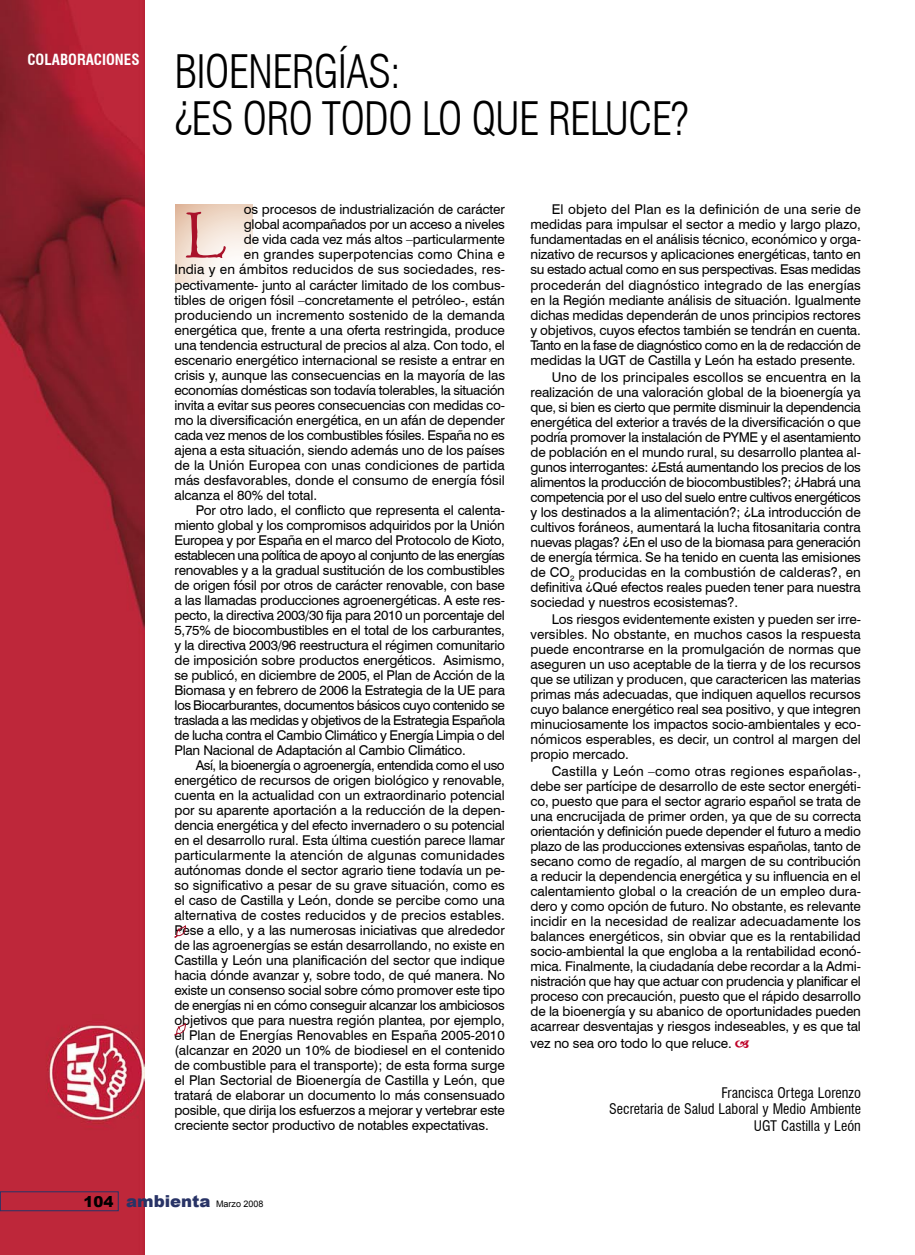
<style>
.page{position:relative;width:915px;height:1255px;background:#fff}
.page>*{position:absolute;margin:0;border:0;box-sizing:border-box;transform-origin:0 0}
.t1{font:63px "St Nicholas";color:#a9122a}
.titular_reportaje{font:300 condensed 45px "Swiss 721 BT";letter-spacing:-.02em;color:#000}
.t2{font:700 condensed 15px "Swiss 721 BT";color:#fff}
.Firma{font:condensed 14.25px "Swiss 721 BT";color:#000}
.Texto_general{font:13.5px/15px "Swiss 721 BT";letter-spacing:-.01em;color:#000;text-align:justify}
.Texto_general-2{font:13.5px "Swiss 721 BT";letter-spacing:.01em;color:#000}
.Texto_general-3{font:13.5px "Swiss 721 BT";letter-spacing:-.03em;color:#000}
.t3{font:9px "Arial";color:#000}
.s1{font-weight:900;font-size:15px}
.s2{font-weight:900;font-size:16.5px;color:#283366}
</style>
<div class="page">
<svg style="left:175px;top:204px;width:77px;height:78px"></svg>
<img style="left:0;top:0;width:144px;height:1254px">
<div style="left:0;top:1191px;width:119px;height:19px;border:1px solid #283366"></div>
<svg style="left:174px;top:925px;width:12px;height:12px"></svg>
<svg style="left:174px;top:1022px;width:12px;height:13px"></svg>
<p class="t2" style="left:27px;top:51px;width:114px">COLABORACIONES</p>
<p class="titular_reportaje" style="left:174px;top:45px;width:227px">BIOENERGÍAS:</p>
<p class="titular_reportaje" style="left:174px;top:91px;width:516px">¿ES ORO TODO LO QUE RELUCE?</p>
<p class="Texto_general" style="left:244px;top:202px;width:262px">os procesos de industrialización de carácter</p>
<p class="Texto_general" style="left:244px;top:217px;width:262px">global acompañados por un acceso a niveles</p>
<p class="Texto_general" style="left:244px;top:232px;width:262px">de vida cada vez más altos –particularmente</p>
<p class="Texto_general-2" style="left:244px;top:246px;width:262px">en grandes superpotencias como China e</p>
<p class="Texto_general-2" style="left:174px;top:261px;width:332px">India y en ámbitos reducidos de sus sociedades, res-</p>
<p class="Texto_general" style="left:174px;top:277px;width:332px">pectivamente- junto al carácter limitado de los combus-</p>
<p class="Texto_general" style="left:174px;top:292px;width:332px">tibles de origen fósil –concretamente el petróleo-, están</p>
<p class="Texto_general" style="left:174px;top:307px;width:332px">produciendo un incremento sostenido de la demanda</p>
<p class="Texto_general" style="left:174px;top:322px;width:332px">energética que, frente a una oferta restringida, produce</p>
<p class="Texto_general" style="left:174px;top:337px;width:332px">una tendencia estructural de precios al alza. Con todo, el</p>
<p class="Texto_general" style="left:174px;top:352px;width:332px">escenario energético internacional se resiste a entrar en</p>
<p class="Texto_general" style="left:174px;top:367px;width:332px">crisis y, aunque las consecuencias en la mayoría de las</p>
<p class="Texto_general" style="left:174px;top:382px;width:332px">economías domésticas son todavía tolerables, la situación</p>
<p class="Texto_general" style="left:174px;top:397px;width:332px">invita a evitar sus peores consecuencias con medidas co-</p>
<p class="Texto_general" style="left:174px;top:412px;width:332px">mo la diversificación energética, en un afán de depender</p>
<p class="Texto_general-3" style="left:174px;top:426px;width:332px">cada vez menos de los combustibles fósiles. España no es</p>
<p class="Texto_general" style="left:174px;top:442px;width:332px">ajena a esta situación, siendo además uno de los países</p>
<p class="Texto_general" style="left:174px;top:457px;width:332px">de la Unión Europea con unas condiciones de partida</p>
<p class="Texto_general" style="left:174px;top:472px;width:332px">más desfavorables, donde el consumo de energía fósil</p>
<p class="Texto_general" style="left:174px;top:487px;width:144px">alcanza el 80% del total.</p>
<p class="Texto_general" style="left:174px;top:502px;width:332px;text-indent:21px">Por otro lado, el conflicto que representa el calenta&shy;miento global y los compromisos adquiridos por la Unión Europea y por España en el marco del Protocolo de Kioto, establecen una política de apoyo al conjunto de las energías renovables y a la gradual sustitución de los combustibles de origen fósil por otros de carácter renovable, con base a las llamadas producciones agroenergéticas. A este res&shy;pecto, la directiva 2003/30 fija para 2010 un porcentaje del 5,75% de biocombustibles en el total de los carburantes, y la directiva 2003/96 reestructura el régimen comunitario de imposición sobre productos energéticos. Asimismo, se publicó, en diciembre de 2005, el Plan de Acción de la Biomasa y en febrero de 2006 la Estrategia de la UE para los Biocarburantes, documentos básicos cuyo contenido se traslada a las medidas y objetivos de la Estrategia Española de lucha contra el Cambio Climático y Energía Limpia o del Plan Nacional de Adaptación al Cambio Climático.</p>
<p class="Texto_general" style="left:174px;top:757px;width:332px;text-indent:21px">Así, la bioenergía o agroenergía, entendida como el uso energético de recursos de origen biológico y renovable, cuenta en la actualidad con un extraordinario potencial por su aparente aportación a la reducción de la depen&shy;dencia energética y del efecto invernadero o su potencial en el desarrollo rural. Esta última cuestión parece llamar particularmente la atención de algunas comunidades autónomas donde el sector agrario tiene todavía un pe&shy;so significativo a pesar de su grave situación, como es el caso de Castilla y León, donde se percibe como una alternativa de costes reducidos y de precios estables.<br>Pese a ello, y a las numerosas iniciativas que alrededor de las agroenergías se están desarrollando, no existe en Castilla y León una planificación del sector que indique hacia dónde avanzar y, sobre todo, de qué manera. No existe un consenso social sobre cómo promover este tipo de energías ni en cómo conseguir alcanzar los ambiciosos objetivos que para nuestra región plantea, por ejemplo, el Plan de Energías Renovables en España 2005-2010 (alcanzar en 2020 un 10% de biodiesel en el contenido de combustible para el transporte); de esta forma surge el Plan Sectorial de Bioenergía de Castilla y León, que tratará de elaborar un documento lo más consensuado posible, que dirija los esfuerzos a mejorar y vertebrar este creciente sector productivo de notables expectativas.</p>
<p class="t1" style="left:184px;top:207px;width:44px">L</p>
<p class="Texto_general" style="left:530px;top:202px;width:332px;text-indent:21px">El objeto del Plan es la definición de una serie de medidas para impulsar el sector a medio y largo plazo, fundamentadas en el análisis técnico, económico y orga&shy;nizativo de recursos y aplicaciones energéticas, tanto en su estado actual como en sus perspectivas. Esas medidas procederán del diagnóstico integrado de las energías en la Región mediante análisis de situación. Igualmente dichas medidas dependerán de unos principios rectores y objetivos, cuyos efectos también se tendrán en cuenta.<br>Tanto en la fase de diagnóstico como en la de redacción de medidas la UGT de Castilla y León ha estado presente.</p>
<p class="Texto_general" style="left:530px;top:369px;width:332px;text-indent:21px">Uno de los principales escollos se encuentra en la realización de una valoración global de la bioenergía ya que, si bien es cierto que permite disminuir la dependencia energética del exterior a través de la diversificación o que podría promover la instalación de PYME y el asentamiento de población en el mundo rural, su desarrollo plantea al&shy;gunos interrogantes: ¿Está aumentando los precios de los alimentos la producción de biocombustibles?; ¿Habrá una competencia por el uso del suelo entre cultivos energéticos y los destinados a la alimentación?; ¿La introducción de cultivos foráneos, aumentará la lucha fitosanitaria contra nuevas plagas? ¿En el uso de la biomasa para generación de energía térmica. Se ha tenido en cuenta las emisiones de CO<sub>2</sub> producidas en la combustión de calderas?, en definitiva ¿Qué efectos reales pueden tener para nuestra sociedad y nuestros ecosistemas?.</p>
<p class="Texto_general" style="left:530px;top:611px;width:332px;text-indent:21px">Los riesgos evidentemente existen y pueden ser irre&shy;versibles. No obstante, en muchos casos la respuesta puede encontrarse en la promulgación de normas que aseguren un uso aceptable de la tierra y de los recursos que se utilizan y producen, que caractericen las materias primas más adecuadas, que indiquen aquellos recursos cuyo balance energético real sea positivo, y que integren minuciosamente los impactos socio-ambientales y eco&shy;nómicos esperables, es decir, un control al margen del propio mercado.</p>
<p class="Texto_general" style="left:530px;top:763px;width:332px;text-indent:21px">Castilla y León –como otras regiones españolas-, debe ser partícipe de desarrollo de este sector energéti&shy;co, puesto que para el sector agrario español se trata de una encrucijada de primer orden, ya que de su correcta orientación y definición puede depender el futuro a medio plazo de las producciones extensivas españolas, tanto de secano como de regadío, al margen de su contribución a reducir la dependencia energética y su influencia en el calentamiento global o la creación de un empleo dura&shy;dero y como opción de futuro. No obstante, es relevante incidir en la necesidad de realizar adecuadamente los balances energéticos, sin obviar que es la rentabilidad socio-ambiental la que engloba a la rentabilidad econó&shy;mica. Finalmente, la ciudadanía debe recordar a la Admi&shy;nistración que hay que actuar con prudencia y planificar el proceso con precaución, puesto que el rápido desarrollo de la bioenergía y su abanico de oportunidades pueden acarrear desventajas y riesgos indeseables, y es que tal</p>
<p class="Texto_general" style="left:530px;top:1035px;width:203px">vez no sea oro todo lo que reluce.</p>
<p class="Firma" style="left:721px;top:1084px;width:141px">Francisca Ortega Lorenzo</p>
<p class="Firma" style="left:609px;top:1100px;width:253px">Secretaria de Salud Laboral y Medio Ambiente</p>
<p class="Firma" style="left:753px;top:1117px;width:109px">UGT Castilla y León</p>
<p class="t3" style="left:83px;top:1197px;width:182px"><span class="s1">104</span> <span class="s2">ambienta</span> Marzo 2008</p>
</div>
